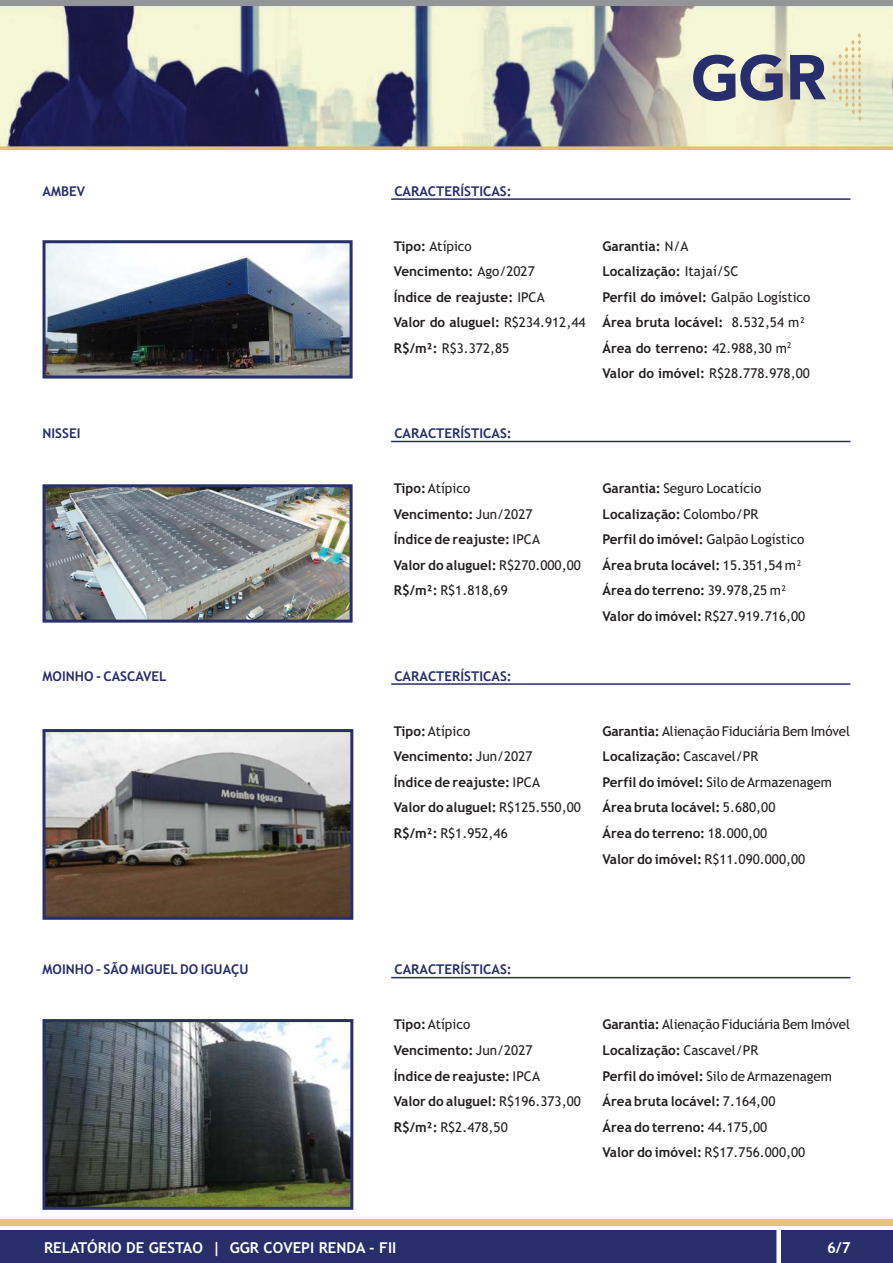
<style>
.page{position:relative;width:893px;height:1263px;background:#fff}
.page>*{position:absolute;margin:0;border:0;box-sizing:border-box;transform-origin:0 0}
.t1{font:700 15px "Trebuchet MS";color:#fff}
.t2{font:700 13.5px/25.5px "Trebuchet MS";color:#231f20}
.t3{font:13.5px "Trebuchet MS";color:#231f20}
.t4{font:700 13.5px "Trebuchet MS";color:#272e6a}
.s1{font-weight:700}
.s2{font-weight:400}
</style>
<div class="page">
<div style="left:0;top:1230px;width:893px;height:33px;background:#272e6a"></div>
<div style="left:0;top:1219px;width:893px;height:6px;background:#ebc177"></div>
<div style="left:776px;top:1229px;width:5px;height:34px;background:#fff"></div>
<hr style="left:391px;top:198px;width:459px;height:2px;background:#272e6a">
<hr style="left:391px;top:441px;width:459px;height:1px;background:#272e6a">
<hr style="left:391px;top:683px;width:459px;height:2px;background:#272e6a">
<hr style="left:391px;top:977px;width:459px;height:1px;background:#272e6a">
<img style="left:0;top:4px;width:893px;height:145px">
<svg style="left:832px;top:33px;width:30px;height:88px;background:#e8e5c2"></svg>
<svg style="left:693px;top:54px;width:90px;height:47px;background:#878a9b"></svg>
<svg style="left:790px;top:55px;width:36px;height:44px;background:#676d8b"></svg>
<hr style="left:0;top:0;width:893px;height:4px;background:#939598">
<img style="left:47px;top:244px;width:302px;height:131px">
<div style="left:43px;top:240px;width:310px;height:139px;border:3px solid #272e6a"></div>
<img style="left:47px;top:488px;width:302px;height:131px">
<div style="left:43px;top:484px;width:310px;height:139px;border:3px solid #272e6a"></div>
<img style="left:47px;top:733px;width:302px;height:183px">
<div style="left:43px;top:729px;width:310px;height:191px;border:3px solid #272e6a"></div>
<img style="left:47px;top:1023px;width:302px;height:183px">
<div style="left:43px;top:1019px;width:310px;height:191px;border:3px solid #272e6a"></div>
<p class="t4" style="left:43px;top:183px;width:44px">AMBEV</p>
<p class="t4" style="left:394px;top:183px;width:119px">CARACTERÍSTICAS:</p>
<p class="t3" style="left:394px;top:238px;width:80px"><span class="s1">Tipo:</span> Atípico</p>
<p class="t2" style="left:602px;top:233px;width:87px">Garantia: <span class="s2">N/A</span></p>
<p class="t2" style="left:394px;top:259px;width:142px">Vencimento: <span class="s2">Ago/2027</span></p>
<p class="t2" style="left:602px;top:259px;width:138px">Localização: <span class="s2">Itajaí/SC</span></p>
<p class="t2" style="left:394px;top:284px;width:152px">Índice de reajuste: <span class="s2">IPCA</span></p>
<p class="t2" style="left:602px;top:284px;width:209px">Perfil do imóvel: <span class="s2">Galpão Logístico</span></p>
<p class="t2" style="left:394px;top:310px;width:193px">Valor do aluguel: <span class="s2">R$234.912,44</span></p>
<p class="t2" style="left:602px;top:310px;width:204px">Área bruta locável: <span class="s2">8.532,54 m²</span></p>
<p class="t3" style="left:394px;top:340px;width:117px"><span class="s1">R$/m²:</span> R$3.372,85</p>
<p class="t2" style="left:602px;top:335px;width:209px">Área do terreno: <span class="s2">42.988,30 m</span><sup>2<br></sup>Valor do imóvel: <span class="s2">R$28.778.978,00</span></p>
<p class="t4" style="left:43px;top:425px;width:40px">NISSEI</p>
<p class="t4" style="left:394px;top:425px;width:119px">CARACTERÍSTICAS:</p>
<p class="t3" style="left:394px;top:481px;width:78px"><span class="s1">Tipo:</span>Atípico</p>
<p class="t3" style="left:603px;top:481px;width:160px"><span class="s1">Garantia:</span> Seguro Locatício</p>
<p class="t2" style="left:394px;top:501px;width:140px">Vencimento: <span class="s2">Jun/2027</span></p>
<p class="t2" style="left:603px;top:501px;width:157px">Localização: <span class="s2">Colombo/PR</span></p>
<p class="t2" style="left:394px;top:527px;width:148px">Índice de reajuste: <span class="s2">IPCA</span></p>
<p class="t2" style="left:603px;top:527px;width:203px">Perfil do imóvel: <span class="s2">Galpão Logístico</span></p>
<p class="t2" style="left:394px;top:552px;width:189px">Valor do aluguel: <span class="s2">R$270.000,00</span></p>
<p class="t2" style="left:603px;top:552px;width:201px">Área bruta locável: <span class="s2">15.351,54 m²</span></p>
<p class="t3" style="left:394px;top:583px;width:115px"><span class="s1">R$/m²:</span> R$1.818,69</p>
<p class="t2" style="left:603px;top:578px;width:204px">Área do terreno: <span class="s2">39.978,25 m²<br></span>Valor do imóvel: <span class="s2">R$27.919.716,00</span></p>
<p class="t4" style="left:43px;top:668px;width:126px">MOINHO - CASCAVEL</p>
<p class="t4" style="left:394px;top:668px;width:119px">CARACTERÍSTICAS:</p>
<p class="t3" style="left:394px;top:723px;width:78px"><span class="s1">Tipo:</span>Atípico</p>
<p class="t3" style="left:603px;top:723px;width:249px"><span class="s1">Garantia:</span> Alienação Fiduciária Bem Imóvel</p>
<p class="t2" style="left:394px;top:744px;width:140px">Vencimento: <span class="s2">Jun/2027</span></p>
<p class="t2" style="left:603px;top:744px;width:157px">Localização: <span class="s2">Cascavel/PR</span></p>
<p class="t2" style="left:394px;top:769px;width:148px">Índice de reajuste: <span class="s2">IPCA</span></p>
<p class="t3" style="left:603px;top:774px;width:231px"><span class="s1">Perfil do imóvel:</span> Silo de Armazenagem</p>
<p class="t2" style="left:394px;top:795px;width:189px">Valor do aluguel: <span class="s2">R$125.550,00</span></p>
<p class="t2" style="left:603px;top:795px;width:174px">Área bruta locável: <span class="s2">5.680,00</span></p>
<p class="t3" style="left:394px;top:825px;width:115px"><span class="s1">R$/m²:</span> R$1.952,46</p>
<p class="t2" style="left:603px;top:820px;width:204px">Área do terreno: <span class="s2">18.000,00<br></span>Valor do imóvel: <span class="s2">R$11.090.000,00</span></p>
<p class="t4" style="left:43px;top:961px;width:208px">MOINHO – SÃO MIGUEL DO IGUAÇU</p>
<p class="t4" style="left:394px;top:961px;width:119px">CARACTERÍSTICAS:</p>
<p class="t3" style="left:394px;top:1017px;width:78px"><span class="s1">Tipo:</span>Atípico</p>
<p class="t3" style="left:603px;top:1017px;width:249px"><span class="s1">Garantia:</span> Alienação Fiduciária Bem Imóvel</p>
<p class="t2" style="left:394px;top:1037px;width:140px">Vencimento: <span class="s2">Jun/2027</span></p>
<p class="t2" style="left:603px;top:1037px;width:157px">Localização: <span class="s2">Cascavel/PR</span></p>
<p class="t2" style="left:394px;top:1063px;width:148px">Índice de reajuste: <span class="s2">IPCA</span></p>
<p class="t3" style="left:603px;top:1068px;width:231px"><span class="s1">Perfil do imóvel:</span> Silo de Armazenagem</p>
<p class="t2" style="left:394px;top:1088px;width:189px">Valor do aluguel: <span class="s2">R$196.373,00</span></p>
<p class="t2" style="left:603px;top:1088px;width:174px">Área bruta locável: <span class="s2">7.164,00</span></p>
<p class="t3" style="left:394px;top:1119px;width:115px"><span class="s1">R$/m²:</span> R$2.478,50</p>
<p class="t2" style="left:603px;top:1114px;width:204px">Área do terreno: <span class="s2">44.175,00<br></span>Valor do imóvel: <span class="s2">R$17.756.000,00</span></p>
<p class="t1" style="left:44px;top:1239px;width:354px">RELATÓRIO DE GESTAO | GGR COVEPI RENDA - FII</p>
<p class="t1" style="left:827px;top:1239px;width:25px">6/7</p>
</div>
